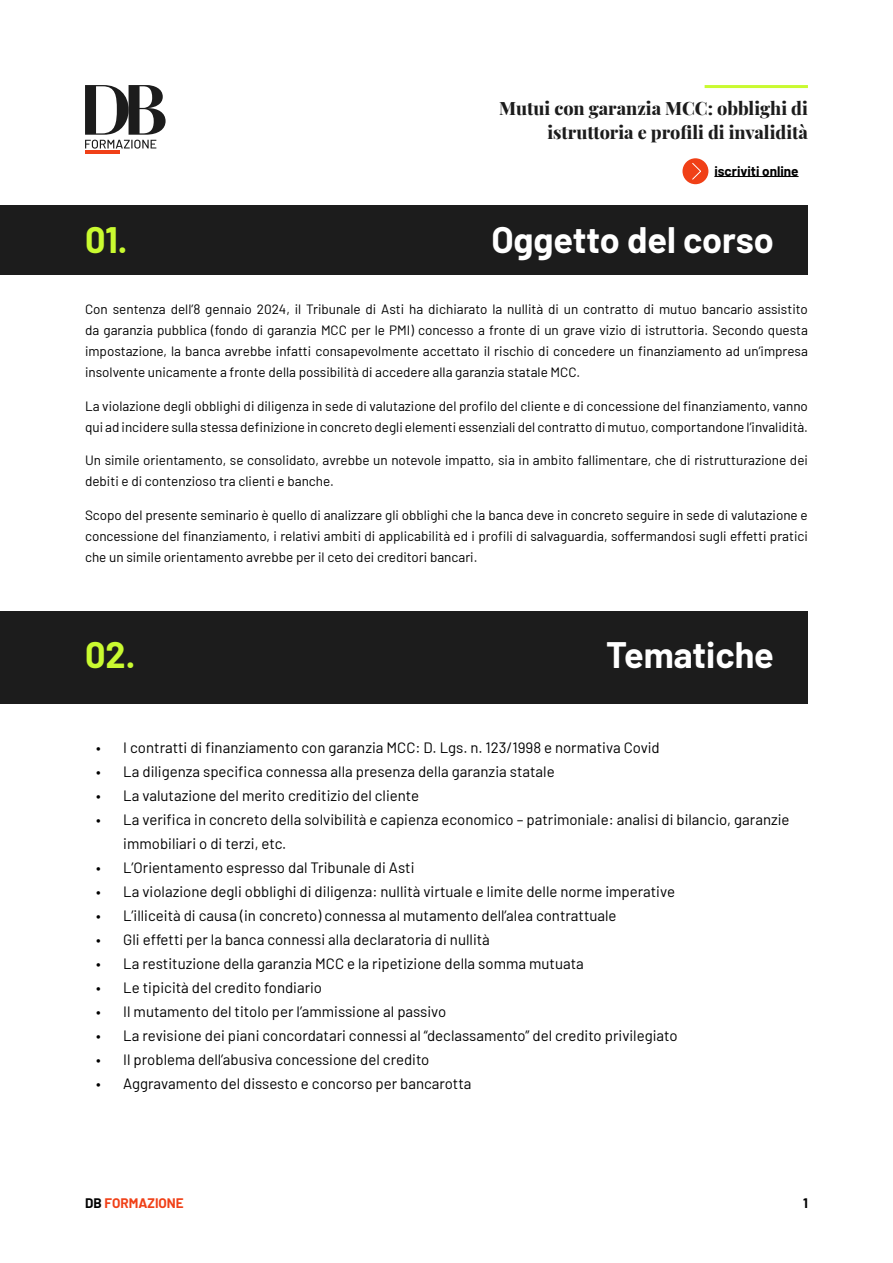
<style>
.page{position:relative;width:893px;height:1263px;background:#fff}
.page>*{position:absolute;margin:0;border:0;box-sizing:border-box;transform-origin:0 0}
.t1{font:700 36px "Barlow";color:#fff}
.t2{font:700 36px "Barlow";color:#c9fa30}
.t3{font:800 18px/24px "Playfair Display";color:#1c1c1c;text-align:right}
.t4{font:15px/24px "Barlow";color:#000}
.t5{font:13.5px/21px "Barlow";color:#000;text-align:justify}
.t6{font:700 13.5px "Barlow";color:#000}
.t7{font:700 13.5px "Barlow";color:#f04017}
.s1{color:#000}
</style>
<div class="page">
<hr style="left:85px;top:151px;width:35px;height:3px;background:#f04017">
<svg style="left:85px;top:85px;width:81px;height:64px"></svg>
<hr style="left:705px;top:85px;width:103px;height:3px;background:#c9fa30">
<hr style="left:714px;top:176px;width:85px;height:1px;background:#000">
<div style="left:682px;top:158px;width:26px;height:26px;background:#f04017;border-radius:50%"></div>
<svg style="left:692px;top:163px;width:9px;height:17px"></svg>
<div style="left:0;top:205px;width:808px;height:69px;background:#1c1c1c"></div>
<div style="left:0;top:611px;width:808px;height:93px;background:#1c1c1c"></div>
<h2 class="t3" style="left:499px;top:95px;width:310px">Mutui con garanzia MCC: obblighi di istruttoria e profili di invalidità</h2>
<p class="t6" style="left:714px;top:161px;width:86px">iscriviti online</p>
<h1 class="t2" style="left:85px;top:213px;width:44px">01.</h1>
<h1 class="t1" style="left:491px;top:213px;width:284px">Oggetto del corso</h1>
<p class="t5" style="left:85px;top:297px;width:724px">Con sentenza dell’8 gennaio 2024, il Tribunale di Asti ha dichiarato la nullità di un contratto di mutuo bancario assistito da garanzia pubblica (fondo di garanzia MCC per le PMI) concesso a fronte di un grave vizio di istruttoria. Secondo questa impostazione, la banca avrebbe infatti consapevolmente accettato il rischio di concedere un finanziamento ad un’impresa insolvente unicamente a fronte della possibilità di accedere alla garanzia statale MCC.</p>
<p class="t5" style="left:85px;top:394px;width:724px">La violazione degli obblighi di diligenza in sede di valutazione del profilo del cliente e di concessione del finanziamento, vanno qui ad incidere sulla stessa definizione in concreto degli elementi essenziali del contratto di mutuo, comportandone l’invalidità.</p>
<p class="t5" style="left:85px;top:449px;width:724px">Un simile orientamento, se consolidato, avrebbe un notevole impatto, sia in ambito fallimentare, che di ristrutturazione dei debiti e di contenzioso tra clienti e banche.</p>
<p class="t5" style="left:85px;top:504px;width:724px">Scopo del presente seminario è quello di analizzare gli obblighi che la banca deve in concreto seguire in sede di valutazione e concessione del finanziamento, i relativi ambiti di applicabilità ed i profili di salvaguardia, soffermandosi sugli effetti pratici che un simile orientamento avrebbe per il ceto dei creditori bancari.</p>
<h1 class="t2" style="left:85px;top:628px;width:52px">02.</h1>
<h1 class="t1" style="left:606px;top:628px;width:169px">Tematiche</h1>
<p class="t4" style="left:96px;top:735px;width:565px">• I contratti di finanziamento con garanzia MCC: D. Lgs. n. 123/1998 e normativa Covid</p>
<p class="t4" style="left:96px;top:759px;width:460px">• La diligenza specifica connessa alla presenza della garanzia statale</p>
<p class="t4" style="left:96px;top:783px;width:324px">• La valutazione del merito creditizio del cliente</p>
<p class="t4" style="left:123px;top:807px;width:668px;text-indent:-27px">• La verifica in concreto della solvibilità e capienza economico – patrimoniale: analisi di bilancio, garanzie immobiliari o di terzi, etc.</p>
<p class="t4" style="left:96px;top:855px;width:320px">• L’Orientamento espresso dal Tribunale di Asti</p>
<p class="t4" style="left:96px;top:879px;width:580px">• La violazione degli obblighi di diligenza: nullità virtuale e limite delle norme imperative</p>
<p class="t4" style="left:96px;top:903px;width:522px">• L’illiceità di causa (in concreto) connessa al mutamento dell’alea contrattuale</p>
<p class="t4" style="left:96px;top:927px;width:395px">• Gli effetti per la banca connessi alla declaratoria di nullità</p>
<p class="t4" style="left:96px;top:951px;width:489px">• La restituzione della garanzia MCC e la ripetizione della somma mutuata</p>
<p class="t4" style="left:96px;top:975px;width:227px">• Le tipicità del credito fondiario</p>
<p class="t4" style="left:96px;top:999px;width:352px">• Il mutamento del titolo per l’ammissione al passivo</p>
<p class="t4" style="left:96px;top:1023px;width:583px">• La revisione dei piani concordatari connessi al “declassamento” del credito privilegiato</p>
<p class="t4" style="left:96px;top:1047px;width:335px">• Il problema dell’abusiva concessione del credito</p>
<p class="t4" style="left:96px;top:1071px;width:377px">• Aggravamento del dissesto e concorso per bancarotta</p>
<p class="t7" style="left:85px;top:1193px;width:100px"><span class="s1">DB</span> FORMAZIONE</p>
<p class="t6" style="left:803px;top:1193px;width:6px">1</p>
</div>
